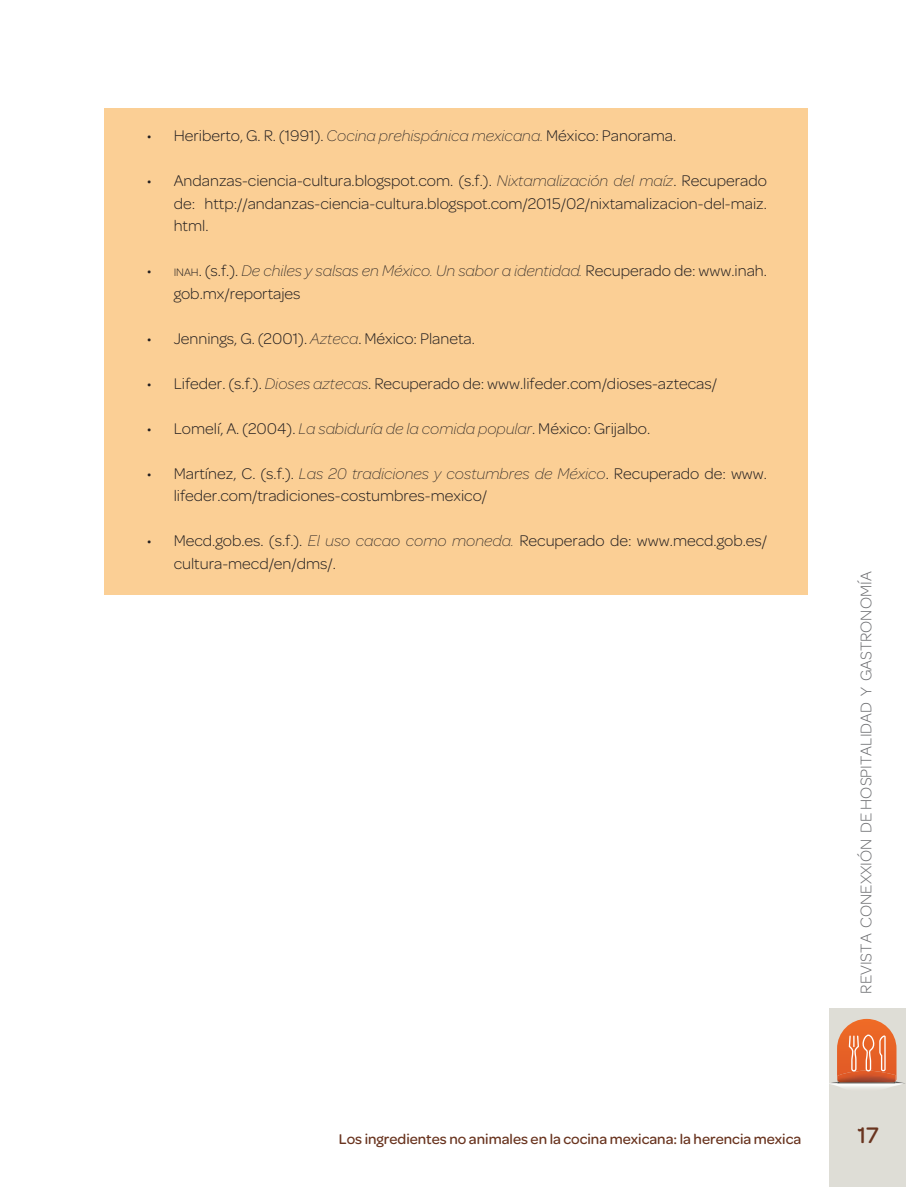
<style>
.page{position:relative;width:918px;height:1188px;background:#fff}
.page>*{position:absolute;margin:0;border:0;box-sizing:border-box;transform-origin:0 0}
.t1{font:500 24px "Omnes";color:#69341f}
.t2{font:300 16.5px/22.5px "Omnes";color:#231f20}
.t3{font:300 16.5px "Omnes";color:#6c6d70}
.t4{font:500 15px "Omnes";color:#69341f}
.s1{font-weight:200;font-style:italic}
.s2{font-style:inherit}
.s3{font-size:11.55px}
</style>
<div class="page">
<div style="left:829px;top:1009px;width:76px;height:178px;background:#deddd6"></div>
<svg style="left:829px;top:1019px;width:76px;height:69px"></svg>
<div style="left:104px;top:108px;width:703px;height:487px;background:#fbcf95"></div>
<p class="t2" style="left:147px;top:125px;width:531px">• Heriberto, G. R. (1991). <span class="s1">Cocina prehispánica mexicana.</span> México: Panorama.</p>
<p class="t2" style="left:174px;top:170px;width:595px;text-align:justify;text-indent:-27px">• Andanzas-ciencia-cultura.blogspot.com. (s.f.). <span class="s1">Nixtamalización del maíz</span>. Recuperado de: http://andanzas-ciencia-cultura.blogspot.com/2015/02/nixtamalizacion-del-maiz. html.</p>
<p class="t2" style="left:174px;top:260px;width:595px;text-indent:-27px"><span class="s2">•</span> <span class="s3">inah</span>. (s.f.). <span class="s1">De chiles y salsas en México. Un sabor a identidad.</span> Recuperado de: www.inah. gob.mx/reportajes</p>
<p class="t2" style="left:147px;top:327px;width:330px">• Jennings, G. (2001). <span class="s1">Azteca</span>. México: Planeta.</p>
<p class="t2" style="left:147px;top:372px;width:572px">• Lifeder. (s.f.). <span class="s1">Dioses aztecas</span>. Recuperado de: www.lifeder.com/dioses-aztecas/</p>
<p class="t2" style="left:147px;top:417px;width:505px">• Lomelí, A. (2004). <span class="s1">La sabiduría de la comida popular</span>. México: Grijalbo.</p>
<p class="t2" style="left:174px;top:462px;width:595px;text-indent:-27px">• Martínez, C. (s.f.). <span class="s1">Las 20 tradiciones y costumbres de México</span>. Recuperado de: www. lifeder.com/tradiciones-costumbres-mexico/</p>
<p class="t2" style="left:174px;top:530px;width:595px;text-indent:-27px">• Mecd.gob.es. (s.f.). <span class="s1">El uso cacao como moneda.</span> Recuperado de: www.mecd.gob.es/ cultura-mecd/en/dms/.</p>
<p class="t4" style="left:339px;top:1131px;width:464px">Los ingredientes no animales en la cocina mexicana: la herencia mexica</p>
<p class="t3" style="left:857px;top:994px;width:424px;rotate:-90deg">REVISTA CONEXXIÓN DE HOSPITALIDAD Y GASTRONOMÍA</p>
<h1 class="t1" style="left:858px;top:1122px;width:23px">17</h1>
</div>
